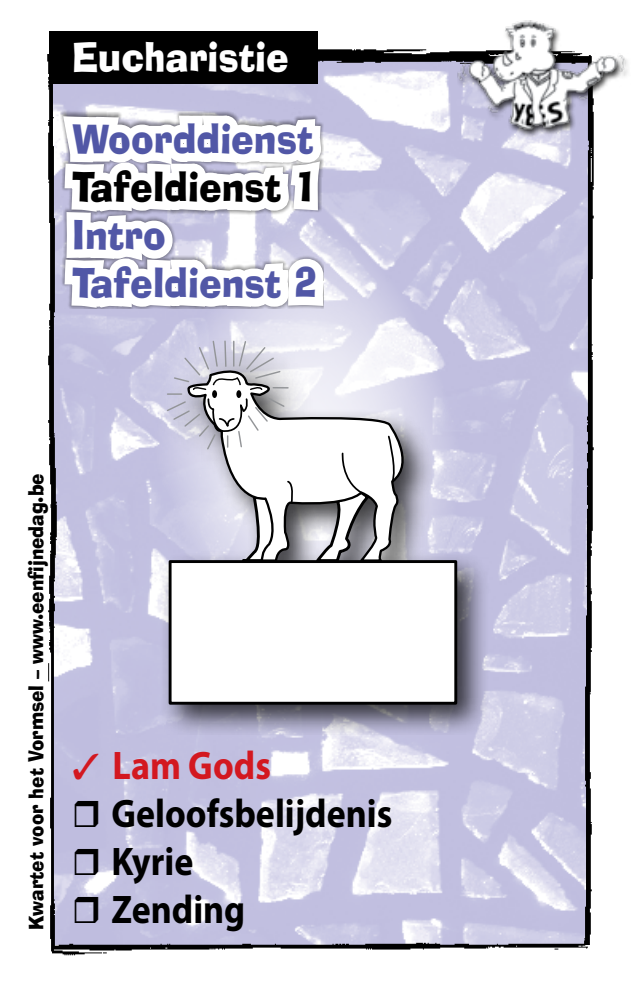
<style>
.page{position:relative;width:635px;height:987px;background:#fff}
.page>*{position:absolute;margin:0;border:0;box-sizing:border-box;transform-origin:0 0}
.t1{font:700 40px/48px "Myriad Pro";color:#000;scale:.9 1}
.t2{font:40px/48px "Ad Lib BT";color:#5157a6;scale:.9 1}
.t3{font:40px "Ad Lib BT";color:#000;scale:.9 1}
.t4{font:40px "Ad Lib BT";color:#fff;scale:.9 1}
.t5{font:20px "Ad Lib BT";color:#000;scale:.9 1}
.s1{color:#d31820}
</style>
<div class="page">
<img style="left:317px;top:34px;width:277px;height:910px">
<img style="left:47px;top:54px;width:540px;height:902px">
<div style="left:49px;top:31px;width:268px;height:53px;background:#000"></div>
<img style="left:442px;top:20px;width:186px;height:122px">
<svg style="left:155px;top:216px;width:309px;height:457px;background:#cfcde6"></svg>
<div style="left:157px;top:330px;width:332px;height:405px;background:#000;opacity:.75"></div>
<svg style="left:186px;top:363px;width:231px;height:197px"></svg>
<svg style="left:315px;top:451px;width:57px;height:109px"></svg>
<svg style="left:387px;top:435px;width:10px;height:49px"></svg>
<svg style="left:241px;top:479px;width:53px;height:81px"></svg>
<svg style="left:166px;top:340px;width:122px;height:110px"></svg>
<div style="left:170px;top:561px;width:286px;height:142px;background:#fff"></div>
<div style="left:169px;top:560px;width:288px;height:144px;border:3px solid #000"></div>
<svg style="left:54px;top:84px;width:74px;height:269px;background:#c1c0dd"></svg>
<svg style="left:56px;top:101px;width:281px;height:222px"></svg>
<svg style="left:75px;top:800px;width:23px;height:27px"></svg>
<svg style="left:75px;top:848px;width:23px;height:27px"></svg>
<svg style="left:75px;top:896px;width:23px;height:27px"></svg>
<h1 class="t4" style="left:72px;top:31px;width:242px">Eucharistie</h1>
<h1 class="t2" style="left:72px;top:115px;width:270px">Woorddienst</h1>
<h1 class="t3" style="left:72px;top:162px;width:275px">Tafeldienst 1</h1>
<h1 class="t2" style="left:72px;top:211px;width:275px">Intro<br>Tafeldienst 2</h1>
<p class="t5" style="left:24px;top:929px;width:509px;rotate:-90deg">Kwartet voor het Vormsel – www.eenfijnedag.be</p>
<h1 class="t1" style="left:111px;top:740px;width:314px;text-indent:-39px"><span class="s1">✓ Lam Gods<br></span>Geloofsbelijdenis<br>Kyrie<br>Zending</h1>
</div>
